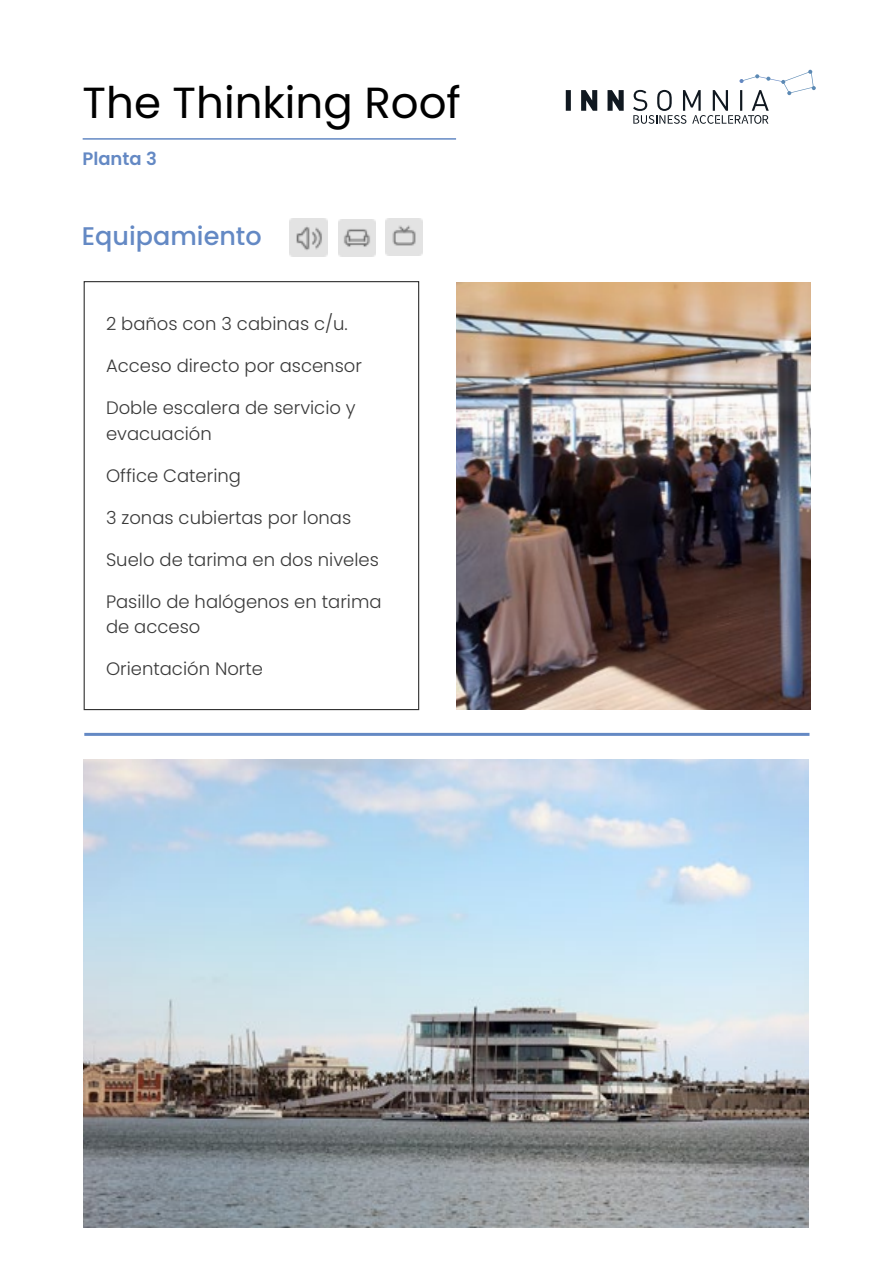
<style>
.page{position:relative;width:893px;height:1263px;background:#fff}
.page>*{position:absolute;margin:0;border:0;box-sizing:border-box;transform-origin:0 0}
.t1{font:43.5px "Poppins";color:#000}
.t2{font:500 25.5px "Poppins";color:#6489c4}
.t3{font:300 18px/25.5px "Poppins";color:#3a3a3a}
.t4{font:600 18px "Poppins";color:#6489c4}
</style>
<div class="page">
<div style="left:84px;top:281px;width:335px;height:429px;border:1px solid #303030"></div>
<hr style="left:83px;top:138px;width:373px;height:2px;background:#6489c4">
<hr style="left:84px;top:733px;width:725px;height:3px;background:#6489c4">
<img style="left:290px;top:219px;width:37px;height:37px">
<img style="left:338px;top:219px;width:37px;height:38px">
<img style="left:385px;top:218px;width:37px;height:38px">
<svg style="left:566px;top:70px;width:250px;height:54px"></svg>
<img style="left:84px;top:759px;width:724px;height:469px">
<img style="left:456px;top:282px;width:354px;height:427px">
<h1 class="t1" style="left:83px;top:77px;width:380px">The Thinking Roof</h1>
<p class="t4" style="left:82px;top:148px;width:76px">Planta 3</p>
<h2 class="t2" style="left:82px;top:222px;width:181px">Equipamiento</h2>
<p class="t3" style="left:106px;top:311px;width:243px">2 baños con 3 cabinas c/u.</p>
<p class="t3" style="left:106px;top:353px;width:257px">Acceso directo por ascensor</p>
<p class="t3" style="left:106px;top:395px;width:251px">Doble escalera de servicio y evacuación</p>
<p class="t3" style="left:106px;top:463px;width:136px">Office Catering</p>
<p class="t3" style="left:106px;top:505px;width:247px">3 zonas cubiertas por lonas</p>
<p class="t3" style="left:106px;top:547px;width:274px">Suelo de tarima en dos niveles</p>
<p class="t3" style="left:106px;top:589px;width:277px">Pasillo de halógenos en tarima de acceso</p>
<p class="t3" style="left:106px;top:656px;width:159px">Orientación Norte</p>
</div>
